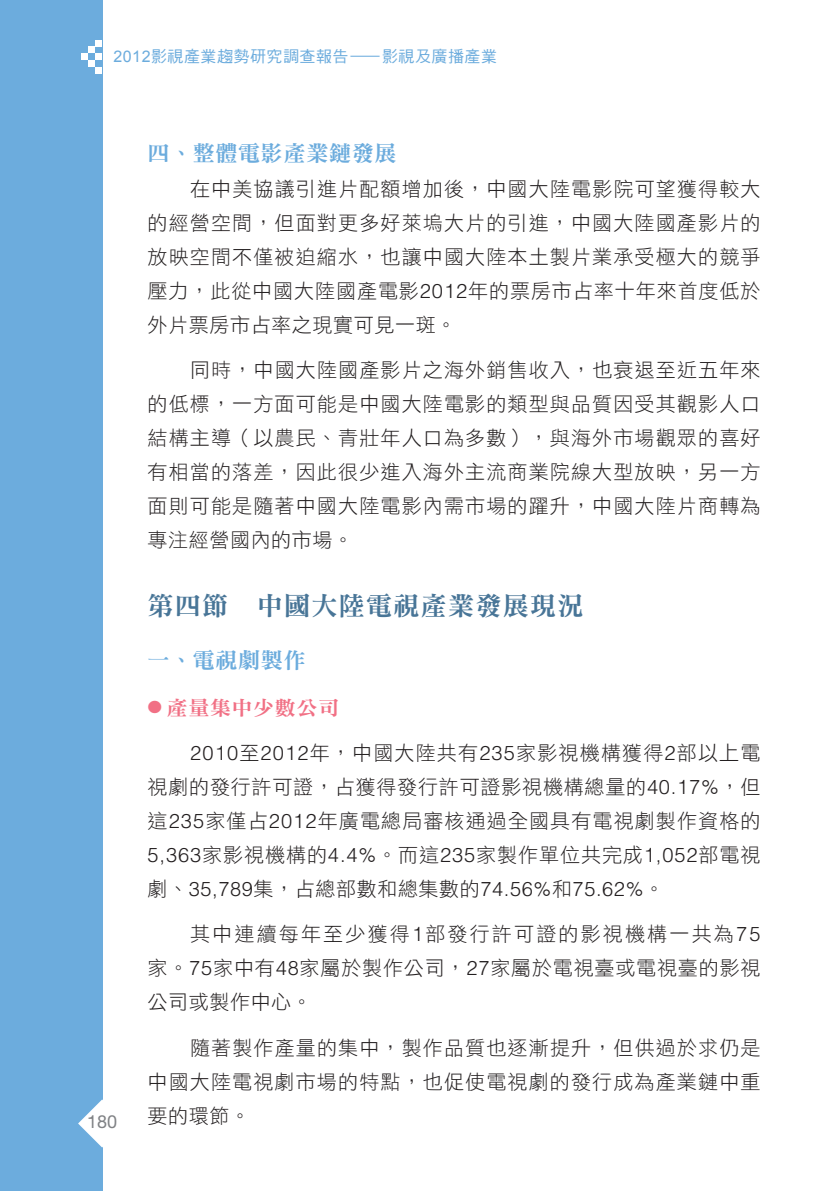
<style>
.page{position:relative;width:840px;height:1191px;background:#fff}
.page>*{position:absolute;margin:0;border:0;box-sizing:border-box;transform-origin:0 0}
.t1{font:26px "DF Ming Std W9";letter-spacing:.05em;color:#487597}
.t2{font:22px "DF Ming Std W9";letter-spacing:.03em;color:#6cacdd}
.t3{font:20px/34px "DF Hei Std W3";letter-spacing:.055em;color:#231f20;text-align:justify}
.t4{font:300 20px "Helvetica";letter-spacing:.03em;color:#231f20}
.t5{font:20px "DF Ming Std W9";letter-spacing:.03em;color:#f17085;scale:1.05 1}
.t6{font:18px "Helvetica Neue";color:#808285}
.t7{font:16px "DF Hei Std W5";letter-spacing:.03em;color:#6cacdd}
.s1{font-family:"Arial"}
.s2{font-family:"Helvetica";font-weight:300}
.s3{font-family:"DF Hei Std W9";font-size:14px}
.s4{font-family:"DF Hei Std W3";font-weight:400}
</style>
<div class="page">
<div style="left:0;top:0;width:102px;height:1191px;background:#6cacdd"></div>
<div style="left:95px;top:67px;width:7px;height:7px;background:#fff"></div>
<div style="left:95px;top:53px;width:7px;height:7px;background:#fff"></div>
<div style="left:95px;top:40px;width:7px;height:7px;background:#fff"></div>
<div style="left:88px;top:60px;width:7px;height:7px;background:#fff"></div>
<div style="left:88px;top:47px;width:7px;height:6px;background:#fff"></div>
<div style="left:81px;top:53px;width:7px;height:7px;background:#fff"></div>
<svg style="left:78px;top:1099px;width:25px;height:48px"></svg>
<p class="t7" style="left:113px;top:48px;width:385px"><span class="s1">2012</span>影視產業趨勢研究調查報告—影視及廣播產業</p>
<p class="t6" style="left:87px;top:1111px;width:32px">180</p>
<p class="t2" style="left:147px;top:141px;width:250px">四、整體電影產業鏈發展</p>
<p class="t3" style="left:147px;top:171px;width:614px;text-indent:43px">在中美協議引進片配額增加後，中國大陸電影院可望獲得較大的經營空間，但面對更多好萊塢大片的引進，中國大陸國產影片的放映空間不僅被迫縮水，也讓中國大陸本土製片業承受極大的競爭壓力，此從中國大陸國產電影<span class="s2">2012</span>年的票房市占率十年來首度低於外片票房市占率之現實可見一斑。</p>
<p class="t3" style="left:147px;top:353px;width:614px;text-indent:43px">同時，中國大陸國產影片之海外銷售收入，也衰退至近五年來的低標，一方面可能是中國大陸電影的類型與品質因受其觀影人口結構主導（以農民、青壯年人口為多數），與海外市場觀眾的喜好有相當的落差，因此很少進入海外主流商業院線大型放映，另一方面則可能是隨著中國大陸電影內需市場的躍升，中國大陸片商轉為專注經營國內的市場。</p>
<h1 class="t1" style="left:147px;top:591px;width:437px">第四節 中國大陸電視產業發展現況</h1>
<p class="t2" style="left:147px;top:648px;width:159px">一、電視劇製作</p>
<p class="t5" style="left:147px;top:696px;width:184px"><span class="s3">●</span> 產量集中少數公司</p>
<p class="t3" style="left:147px;top:735px;width:614px;text-indent:43px"><span class="s2">2010</span>至<span class="s2">2012</span>年，中國大陸共有<span class="s2">235</span>家影視機構獲得<span class="s2">2</span>部以上電視劇的發行許可證，占獲得發行許可證影視機構總量的<span class="s2">40.17%</span>，但這<span class="s2">235</span>家僅占<span class="s2">2012</span>年廣電總局審核通過全國具有電視劇製作資格的<span class="s2">5,363</span>家影視機構的<span class="s2">4.4%</span>。而這<span class="s2">235</span>家製作單位共完成<span class="s2">1,052</span>部電視</p>
<p class="t4" style="left:147px;top:876px;width:517px"><span class="s4">劇、</span>35,789<span class="s4">集，占總部數和總集數的</span>74.56%<span class="s4">和</span>75.62%<span class="s4">。</span></p>
<p class="t3" style="left:147px;top:916px;width:614px;text-indent:43px">其中連續每年至少獲得<span class="s2">1</span>部發行許可證的影視機構一共為<span class="s2">75</span>家。<span class="s2">75</span>家中有<span class="s2">48</span>家屬於製作公司，<span class="s2">27</span>家屬於電視臺或電視臺的影視公司或製作中心。</p>
<p class="t3" style="left:147px;top:1030px;width:614px;text-indent:43px">隨著製作產量的集中，製作品質也逐漸提升，但供過於求仍是中國大陸電視劇市場的特點，也促使電視劇的發行成為產業鏈中重要的環節。</p>
</div>
